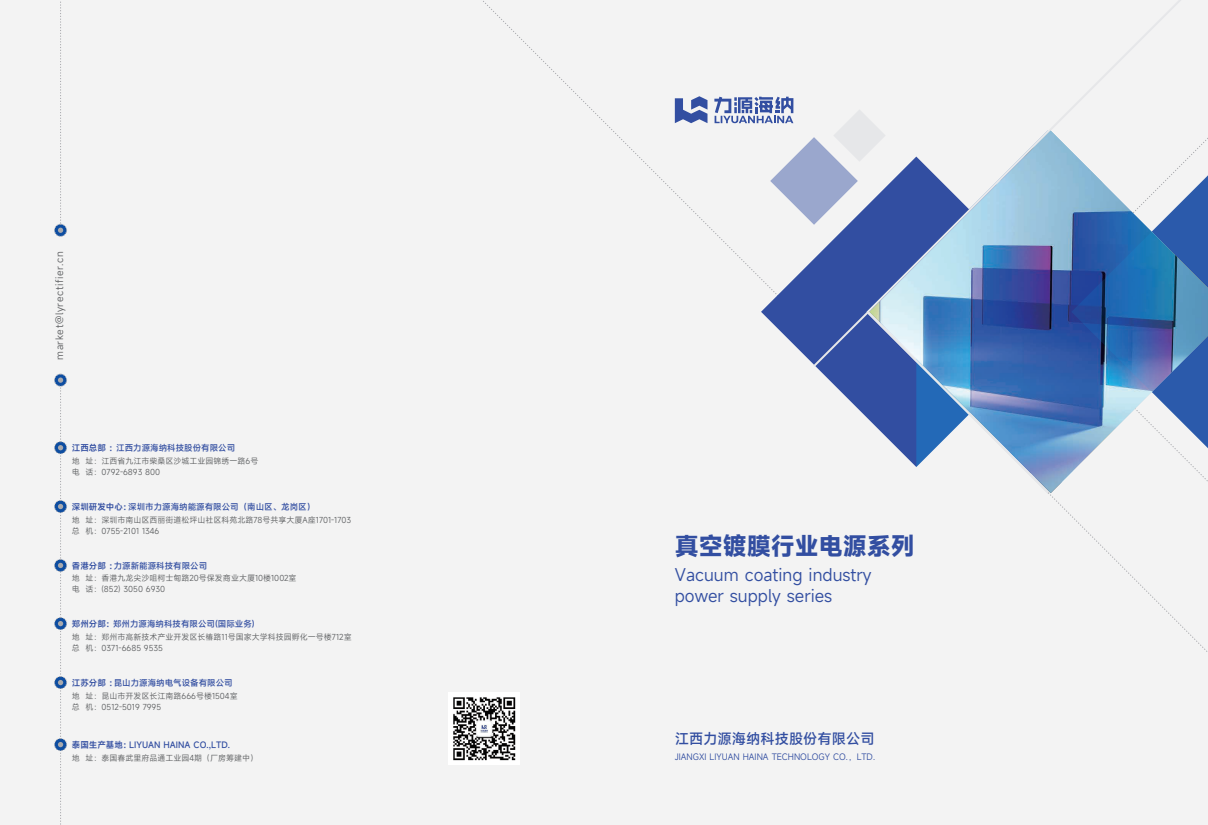
<style>
.page{position:relative;width:1208px;height:825px;background:#f3f3f3}
.page>*{position:absolute;margin:0;border:0;box-sizing:border-box;transform-origin:0 0}
.t1{font:700 24px "Mi Sans";color:#324ea1}
.t2{font:17px/20.4px "Mi Sans";color:#324ea1}
.t3{font:500 14.3px "Mi Sans";color:#324ea1}
.t4{font:10px "Mi Sans";letter-spacing:.06em;color:#606264}
.t5{font:8.6px "Mi Sans";color:#324ea1}
.t6{font:500 8.5px "Mi Sans";color:#324ea1}
.t7{font:8px/11px "Mi Sans";color:#606264}
.s1{font-weight:600}
</style>
<div class="page">
<div style="left:55px;top:442px;width:12px;height:12px;background:#0d4da1;border-radius:50%"></div>
<div style="left:54px;top:441px;width:13px;height:13px;border:1px dashed #a8a9ad;border-radius:50%"></div>
<div style="left:55px;top:617px;width:12px;height:13px;background:#0d4da1;border-radius:50%"></div>
<div style="left:54px;top:617px;width:13px;height:13px;border:1px dashed #a8a9ad;border-radius:50%"></div>
<div style="left:55px;top:500px;width:12px;height:12px;background:#0d4da1;border-radius:50%"></div>
<div style="left:54px;top:500px;width:13px;height:13px;border:1px dashed #a8a9ad;border-radius:50%"></div>
<div style="left:55px;top:559px;width:12px;height:12px;background:#0d4da1;border-radius:50%"></div>
<div style="left:54px;top:559px;width:13px;height:13px;border:1px dashed #a8a9ad;border-radius:50%"></div>
<div style="left:55px;top:374px;width:12px;height:12px;background:#0d4da1;border-radius:50%"></div>
<div style="left:54px;top:374px;width:13px;height:12px;border:1px dashed #a8a9ad;border-radius:50%"></div>
<div style="left:55px;top:224px;width:12px;height:12px;background:#0d4da1;border-radius:50%"></div>
<div style="left:54px;top:224px;width:13px;height:13px;border:1px dashed #a8a9ad;border-radius:50%"></div>
<svg style="left:58px;top:1px;width:5px;height:232px"></svg>
<div style="left:55px;top:676px;width:12px;height:13px;background:#0d4da1;border-radius:50%"></div>
<div style="left:54px;top:676px;width:13px;height:13px;border:1px dashed #a8a9ad;border-radius:50%"></div>
<div style="left:55px;top:738px;width:12px;height:13px;background:#0d4da1;border-radius:50%"></div>
<svg style="left:58px;top:377px;width:5px;height:448px"></svg>
<img style="left:448px;top:693px;width:72px;height:72px">
<div style="left:54px;top:738px;width:13px;height:13px;border:1px dashed #a8a9ad;border-radius:50%"></div>
<svg style="left:714px;top:97px;width:494px;height:555px"></svg>
<p class="t4" style="left:53px;top:360px;width:110px;rotate:-90deg">market@lyrectifier.cn</p>
<p class="t6" style="left:72px;top:442px;width:165px"><span class="s1">江西总部 ：</span>江西力源海纳科技股份有限公司</p>
<p class="t7" style="left:72px;top:456px;width:188px">地 址：江西省九江市柴桑区沙城工业园锦绣一路6号电 话：0792-6893 800</p>
<p class="t6" style="left:72px;top:501px;width:245px"><span class="s1">深圳研发中心：</span>深圳市力源海纳能源有限公司（南山区、龙岗区）</p>
<p class="t7" style="left:72px;top:514px;width:281px">地 址：深圳市南山区西丽街道松坪山社区科苑北路78号共享大厦A座1701-1703总 机：0755-2101 1346</p>
<p class="t6" style="left:72px;top:560px;width:137px"><span class="s1">香港分部 ：</span>力源新能源科技有限公司</p>
<p class="t7" style="left:72px;top:573px;width:226px">地 址：香港九龙尖沙咀柯士甸路20号保发商业大厦10楼1002室电 话：(852) 3050 6930</p>
<p class="t6" style="left:72px;top:618px;width:184px"><span class="s1">郑州分部：</span>郑州力源海纳科技有限公司(国际业务)</p>
<p class="t7" style="left:72px;top:631px;width:281px">地 址：郑州市高新技术产业开发区长椿路11号国家大学科技园孵化一号楼712室总 机：0371-6685 9535</p>
<p class="t6" style="left:72px;top:677px;width:162px"><span class="s1">江苏分部 ：</span>昆山力源海纳电气设备有限公司</p>
<p class="t7" style="left:72px;top:690px;width:167px">地 址：昆山市开发区长江南路666号楼1504室总 机：0512-5019 7995</p>
<p class="t6" style="left:72px;top:739px;width:160px"><span class="s1">泰国生产基地：</span>LIYUAN HAINA CO.,LTD.</p>
<p class="t7" style="left:72px;top:752px;width:188px">地 址：泰国春武里府品通工业园4期（厂房筹建中）</p>
<h1 class="t1" style="left:675px;top:530px;width:241px">真空镀膜行业电源系列</h1>
<h2 class="t2" style="left:675px;top:564px;width:198px">Vacuum coating industry power supply series</h2>
<h3 class="t3" style="left:675px;top:729px;width:201px">江西力源海纳科技股份有限公司</h3>
<p class="t5" style="left:675px;top:750px;width:202px">JIANGXI LIYUAN HAINA TECHNOLOGY CO.，LTD.</p>
</div>
